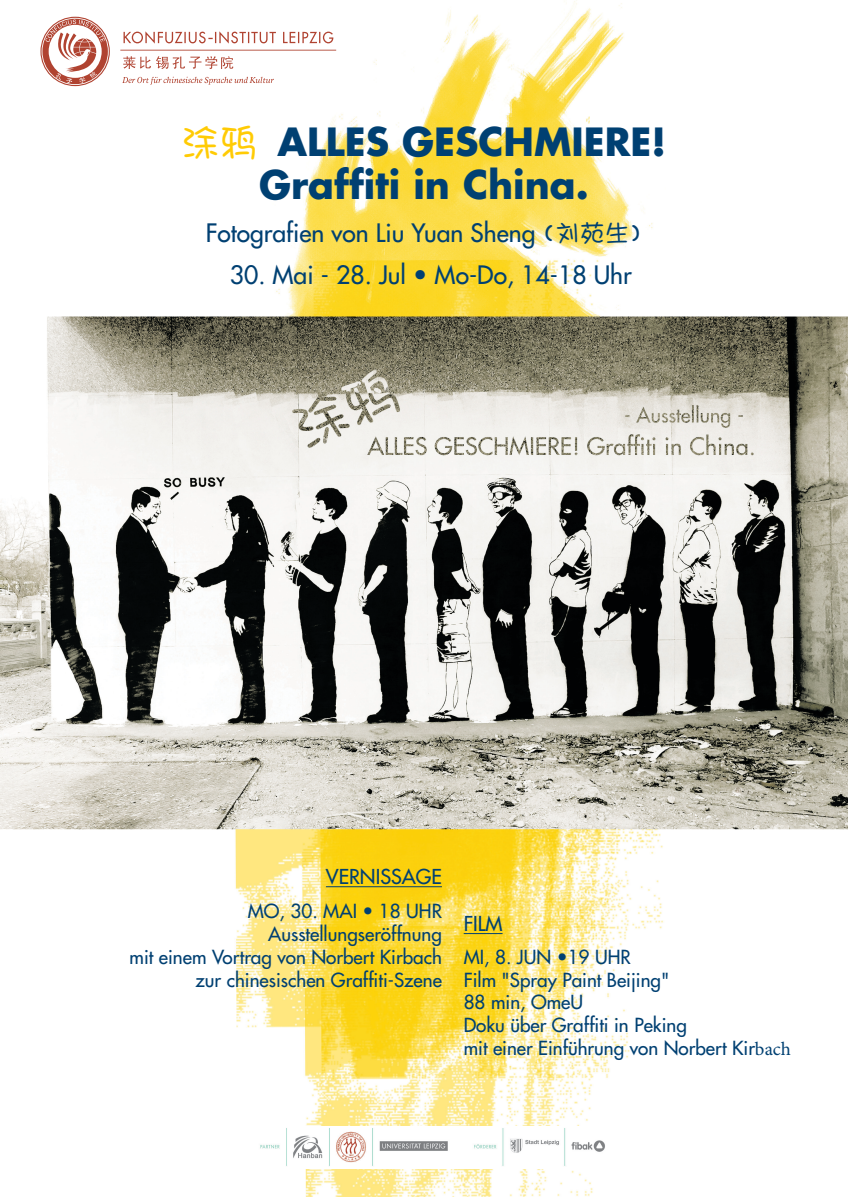
<style>
.page{position:relative;width:848px;height:1197px;background:#fff}
.page>*{position:absolute;margin:0;border:0;box-sizing:border-box;transform-origin:0 0}
.t1{font:700 38px "Futura";color:#004072}
.t2{font:24.7px "Futura";color:#004072}
.t3{font:20px "Futura";color:#004072}
.t4{font:18.9px/22.7px "Futura";color:#004072;text-align:right}
.s1{font-family:"DF Shao Nv W5";font-weight:400;color:#ffcb04}
.s2{font-family:"DF Shao Nv W5"}
.s3{font-family:"Minion Pro"}
</style>
<div class="page">
<img style="left:0;top:0;width:847px;height:1196px">
<svg style="left:40px;top:17px;width:296px;height:69px"></svg>
<hr style="left:463px;top:932px;width:39px;height:1px;background:#004072">
<img style="left:255px;top:1126px;width:351px;height:42px">
<hr style="left:326px;top:886px;width:116px;height:1px;background:#004072">
<p class="t1" style="left:182px;top:117px;width:485px"><span class="s1">涂鸦</span> ALLES GESCHMIERE!</p>
<p class="t1" style="left:259px;top:159px;width:331px">Graffiti in China.</p>
<p class="t2" style="left:206px;top:217px;width:438px">Fotografien von Liu Yuan Sheng <span class="s2">(刘苑生)</span></p>
<p class="t2" style="left:230px;top:259px;width:403px">30. Mai - 28. Jul • Mo-Do, 14-18 Uhr</p>
<p class="t3" style="left:326px;top:863px;width:117px">VERNISSAGE</p>
<p class="t4" style="left:248px;top:900px;width:196px">MO, 30. MAI • 18 UHR</p>
<p class="t4" style="left:268px;top:922px;width:175px">Ausstellungseröffnung</p>
<p class="t4" style="left:130px;top:945px;width:314px">mit einem Vortrag von Norbert Kirbach zur chinesischen Graffiti-Szene</p>
<p class="t3" style="left:463px;top:910px;width:40px">FILM</p>
<p class="t4" style="left:463px;top:945px;width:168px">MI, 8. JUN •19 UHR</p>
<p class="t4" style="left:463px;top:968px;width:207px">Film "Spray Paint Beijing"</p>
<p class="t4" style="left:463px;top:991px;width:121px">88 min, OmeU</p>
<p class="t4" style="left:463px;top:1013px;width:225px">Doku über Graffiti in Peking</p>
<p class="t4" style="left:463px;top:1036px;width:329px">mit einer Einführung von Norbert Kir<span class="s3">bach</span></p>
</div>
